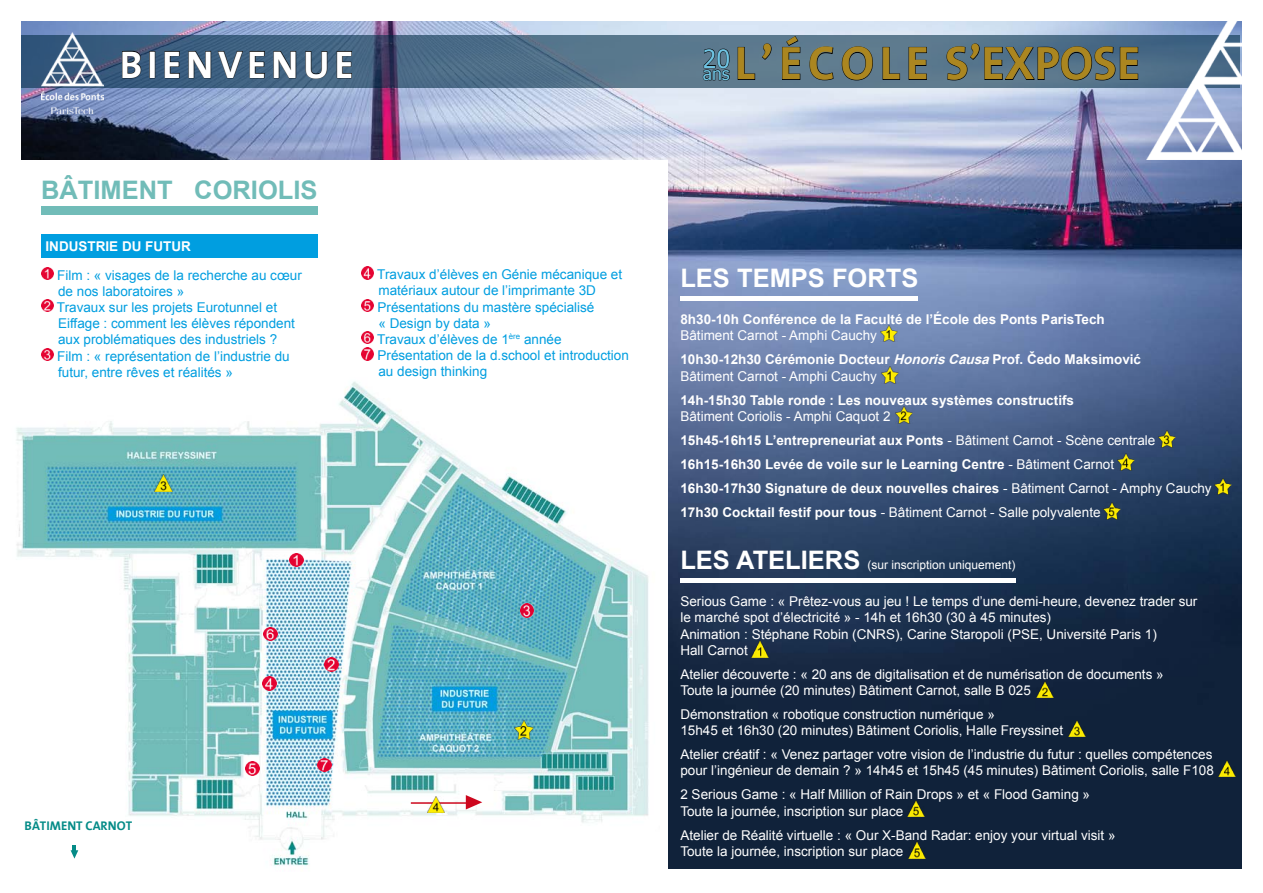
<style>
.page{position:relative;width:1263px;height:893px;background:#fff}
.page>*{position:absolute;margin:0;border:0;box-sizing:border-box;transform-origin:0 0}
.t1{font:700 47.4px "The Sans";color:#ab8620}
.t2{font:700 39px "The Sans";letter-spacing:.12em;color:#fff}
.t3{font:700 25.5px "Arial";color:#71bcb8}
.t4{font:700 25.5px "Arial";color:#fff}
.t5{font:25.05px "Tahoma";color:#6fc4e3}
.t6{font:17.55px "Tahoma";color:#6fc4e3}
.t7{font:13.5px/16.2px "Arial";color:#fff}
.t8{font:700 13.5px/24px "Arial";color:#fff}
.t9{font:13.5px/16.2px "Arial";color:#009ee0}
.t10{font:700 12.75px "The Sans";color:#048b87}
.t11{font:12px "Arial";color:#fff}
.s1{font-weight:400}
.s2{font-style:italic}
.s3{font-weight:700;font-size:25.5px}
</style>
<div class="page">
<img style="left:21px;top:22px;width:1221px;height:846px">
<hr style="left:680px;top:297px;width:238px;height:4px;background:#fff">
<hr style="left:680px;top:579px;width:336px;height:4px;background:#fff">
<div style="left:0;top:160px;width:668px;height:712px;background:#fff"></div>
<svg style="left:21px;top:35px;width:1126px;height:52px;background:#4d6b85"></svg>
<svg style="left:737px;top:47px;width:18px;height:33px"></svg>
<svg style="left:761px;top:43px;width:11px;height:17px"></svg>
<svg style="left:782px;top:36px;width:19px;height:44px"></svg>
<svg style="left:809px;top:46px;width:25px;height:35px"></svg>
<svg style="left:841px;top:46px;width:32px;height:35px"></svg>
<svg style="left:882px;top:47px;width:18px;height:33px"></svg>
<svg style="left:908px;top:47px;width:19px;height:33px"></svg>
<svg style="left:946px;top:43px;width:192px;height:38px;background:#476276"></svg>
<svg style="left:702px;top:48px;width:28px;height:33px"></svg>
<img style="left:41px;top:32px;width:62px;height:82px">
<img style="left:1147px;top:21px;width:95px;height:139px">
<svg style="left:122px;top:51px;width:19px;height:27px"></svg>
<div style="left:149px;top:51px;width:6px;height:27px;border:1px solid #000"></div>
<svg style="left:164px;top:51px;width:16px;height:27px"></svg>
<svg style="left:188px;top:51px;width:23px;height:27px"></svg>
<svg style="left:217px;top:51px;width:26px;height:27px"></svg>
<svg style="left:249px;top:51px;width:16px;height:27px"></svg>
<svg style="left:273px;top:51px;width:23px;height:27px"></svg>
<svg style="left:305px;top:51px;width:22px;height:28px"></svg>
<svg style="left:336px;top:51px;width:16px;height:27px"></svg>
<img style="left:16px;top:381px;width:633px;height:485px">
<div style="left:41px;top:206px;width:276px;height:9px;background:#71bcb8"></div>
<div style="left:41px;top:234px;width:276px;height:23px;background:#009ee0"></div>
<svg style="left:41px;top:267px;width:12px;height:13px"></svg>
<svg style="left:41px;top:300px;width:12px;height:12px"></svg>
<svg style="left:41px;top:348px;width:12px;height:13px"></svg>
<svg style="left:361px;top:267px;width:13px;height:12px"></svg>
<svg style="left:361px;top:299px;width:13px;height:13px"></svg>
<svg style="left:361px;top:332px;width:13px;height:28px"></svg>
<svg style="left:71px;top:845px;width:7px;height:14px"></svg>
<img style="left:325px;top:657px;width:13px;height:14px">
<img style="left:520px;top:604px;width:14px;height:14px">
<img style="left:290px;top:553px;width:14px;height:14px">
<img style="left:263px;top:676px;width:14px;height:14px">
<img style="left:264px;top:627px;width:13px;height:14px">
<img style="left:318px;top:758px;width:13px;height:14px">
<img style="left:245px;top:761px;width:14px;height:14px">
<hr style="left:411px;top:802px;width:62px;height:2px;background:#cd071e">
<svg style="left:466px;top:795px;width:16px;height:14px"></svg>
<img style="left:881px;top:325px;width:17px;height:16px">
<img style="left:1214px;top:478px;width:17px;height:16px">
<img style="left:1104px;top:503px;width:17px;height:16px">
<img style="left:752px;top:641px;width:17px;height:16px">
<img style="left:1036px;top:681px;width:17px;height:16px">
<img style="left:1068px;top:720px;width:17px;height:17px">
<img style="left:155px;top:475px;width:17px;height:16px">
<img style="left:1219px;top:760px;width:17px;height:17px">
<img style="left:427px;top:796px;width:18px;height:17px">
<img style="left:907px;top:800px;width:17px;height:16px">
<img style="left:908px;top:842px;width:17px;height:16px">
<img style="left:882px;top:367px;width:17px;height:16px">
<img style="left:895px;top:407px;width:17px;height:16px">
<img style="left:1159px;top:431px;width:17px;height:16px">
<img style="left:1118px;top:454px;width:17px;height:16px">
<img style="left:514px;top:721px;width:20px;height:18px">
<h2 class="t2" style="left:120px;top:32px;width:235px">BIENVENUE</h2>
<h3 class="t3" style="left:41px;top:173px;width:278px">BÂTIMENT CORIOLIS</h3>
<p class="t8" style="left:46px;top:234px;width:147px">INDUSTRIE DU FUTUR</p>
<p class="t9" style="left:57px;top:267px;width:246px">Film : « visages de la recherche au cœur de nos laboratoires »<br>Travaux sur les projets Eurotunnel et Eiffage : comment les élèves répondent aux problématiques des industriels ?<br>Film : « représentation de l’industrie du futur, entre rêves et réalités »</p>
<p class="t9" style="left:377px;top:266px;width:253px">Travaux d’élèves en Génie mécanique et matériaux autour de l’imprimante 3D<br>Présentations du mastère spécialisé<br>« Design by data »<br>Travaux d’élèves de 1<sup>ère</sup> année<br>Présentation de la d.school et introduction au design thinking</p>
<p class="t10" style="left:25px;top:815px;width:109px">BÂTIMENT CARNOT</p>
<h3 class="t5" style="left:703px;top:42px;width:29px">20</h3>
<p class="t6" style="left:703px;top:62px;width:28px">ans</p>
<h1 class="t1" style="left:735px;top:24px;width:407px">L’ÉCOLE S’EXPOSE</h1>
<h3 class="t4" style="left:680px;top:261px;width:240px">LES TEMPS FORTS</h3>
<p class="t8" style="left:680px;top:308px;width:426px">8h30-10h Conférence de la Faculté de l’École des Ponts ParisTech</p>
<p class="t8" style="left:680px;top:324px;width:462px"><span class="s1">Bâtiment Carnot - Amphi Cauchy<br></span>10h30-12h30 Cérémonie Docteur <span class="s2">HonorisCausa</span>Prof. Čedo Maksimović</p>
<p class="t7" style="left:680px;top:368px;width:198px">Bâtiment Carnot - Amphi Cauchy</p>
<p class="t8" style="left:680px;top:388px;width:395px">14h-15h30 Table ronde : Les nouveaux systèmes constructifs</p>
<p class="t8" style="left:680px;top:404px;width:533px"><span class="s1">Bâtiment Coriolis - Amphi Caquot 2<br></span>15h45-16h15 L’entrepreneuriat aux Ponts <span class="s1">- Bâtiment Carnot - Scène centrale </span>16h15-16h30 Levée de voile sur le Learning Centre <span class="s1">- Bâtiment Carnot<br></span>16h30-17h30 Signature de deux nouvelles chaires <span class="s1">- Bâtiment Carnot - Amphy Cauchy </span>17h30 Cocktail festif pour tous <span class="s1">- Bâtiment Carnot - Salle polyvalente</span></p>
<p class="t11" style="left:680px;top:557px;width:337px"><span class="s3">LES ATELIERS</span> (sur inscription uniquement)</p>
<p class="t7" style="left:680px;top:593px;width:518px">Serious Game : « Prêtez-vous au jeu ! Le temps d’une demi-heure, devenez trader sur le marché spot d’électricité » - 14h et 16h30 (30 à 45 minutes)<br>Animation : Stéphane Robin (CNRS), Carine Staropoli (PSE, Université Paris 1)<br>Hall Carnot</p>
<p class="t7" style="left:680px;top:666px;width:485px">Atelier découverte : « 20 ans de digitalisation et de numérisation de documents »<br>Toute la journée (20 minutes) Bâtiment Carnot, salle B 025</p>
<p class="t7" style="left:680px;top:706px;width:384px">Démonstration « robotique construction numérique »<br>15h45 et 16h30 (20 minutes) Bâtiment Coriolis, Halle Freyssinet</p>
<p class="t7" style="left:680px;top:746px;width:535px">Atelier créatif : « Venez partager votre vision de l’industrie du futur : quelles compétences pour l’ingénieur de demain ? » 14h45 et 15h45 (45 minutes) Bâtiment Coriolis, salle F108</p>
<p class="t7" style="left:680px;top:787px;width:411px">2 Serious Game : « Half Million of Rain Drops » et « Flood Gaming »<br>Toute la journée, inscription sur place</p>
<p class="t7" style="left:680px;top:827px;width:437px">Atelier de Réalité virtuelle : « Our X-Band Radar: enjoy your virtual visit »<br>Toute la journée, inscription sur place</p>
</div>
